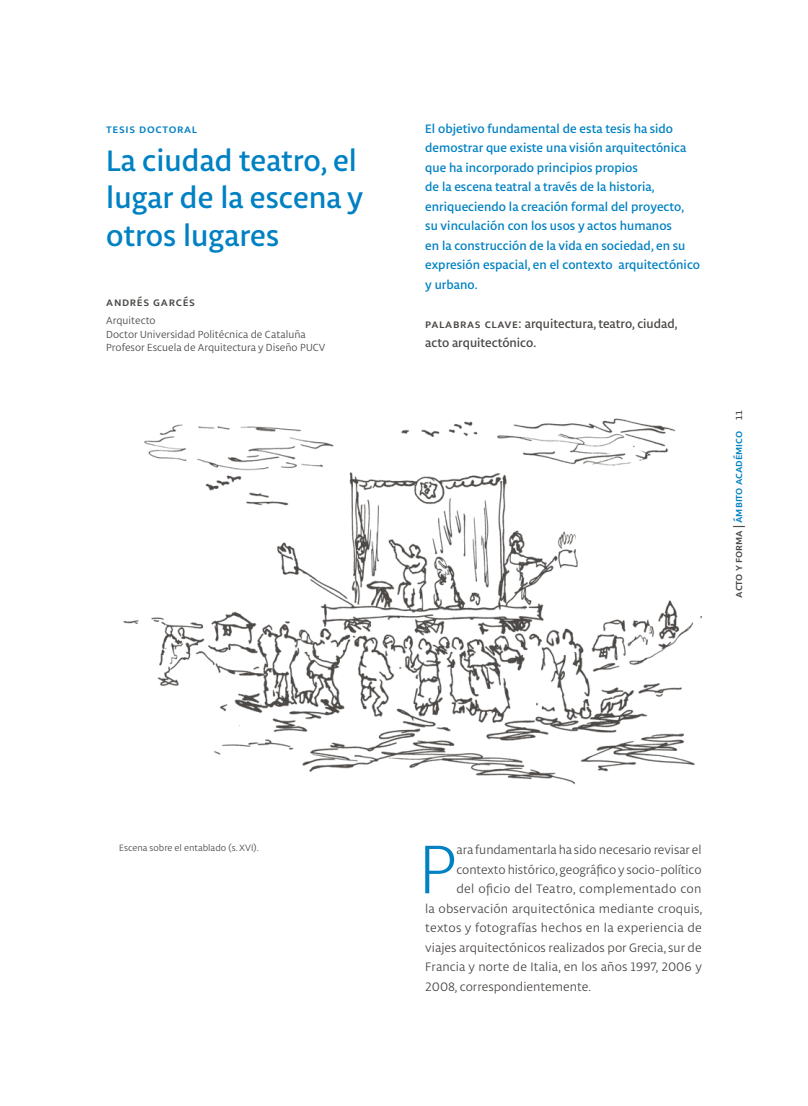
<style>
.page{position:relative;width:808px;height:1106px;background:#fff}
.page>*{position:absolute;margin:0;border:0;box-sizing:border-box;transform-origin:0 0}
.t1{font:300 73.05px "Libertad";color:#0081c3}
.t2{font:500 31.5px/37.8px "Libertad";color:#0081c3}
.t3{font:500 13.05px/19.5px "Libertad";letter-spacing:.005em;color:#0081c3}
.t4{font:13.05px "Libertad";color:#4b4846}
.t5{font:500 13.05px/19.5px "Libertad";letter-spacing:.01em;color:#4b4846}
.t6{font:13.05px "Libertad";letter-spacing:.02em;color:#4b4846}
.t7{font:500 13.05px "Libertad";letter-spacing:.05em;color:#0081c3}
.t8{font:500 13.05px "Libertad";letter-spacing:.05em;color:#4b4846}
.t9{font:500 12px "Libertad";color:#0081c3}
.t10{font:12px "Libertad";color:#4b4846}
.t11{font:10.95px/13.5px "Libertad";color:#4b4846}
.t12{font:9.75px "Libertad";color:#4b4846}
.s1{color:#4b4846}
</style>
<div class="page">
<img style="left:123px;top:418px;width:579px;height:367px">
<p class="t7" style="left:106px;top:120px;width:92px">tesis doctoral</p>
<h2 class="t2" style="left:106px;top:140px;width:258px">La ciudad teatro, el lugar de la escena y otros lugares</h2>
<p class="t8" style="left:106px;top:293px;width:90px">andrés garcés</p>
<p class="t11" style="left:106px;top:313px;width:221px">Arquitecto<br>Doctor Universidad Politécnica de Cataluña<br>Profesor Escuela de Arquitectura y Diseño PUCV</p>
<p class="t3" style="left:425px;top:118px;width:276px">El objetivo fundamental de esta tesis ha sido demostrar que existe una visión arquitectónica que ha incorporado principios propios<br>de la escena teatral a través de la historia, enriqueciendo la creación formal del proyecto, su vinculación con los usos y actos humanos<br>en la construcción de la vida en sociedad, en su expresión espacial, en el contexto arquitectónico y urbano.</p>
<p class="t5" style="left:425px;top:313px;width:254px">palabras clave: arquitectura, teatro, ciudad, acto arquitectónico.</p>
<p class="t10" style="left:731px;top:420px;width:11px;rotate:-90deg">11</p>
<p class="t9" style="left:730px;top:597px;width:168px;rotate:-90deg"><span class="s1">acto y forma |</span> ámbito académico</p>
<p class="t12" style="left:119px;top:841px;width:141px">Escena sobre el entablado (s. XVI).</p>
<h1 class="t1" style="left:419px;top:825px;width:39px">P</h1>
<p class="t4" style="left:456px;top:842px;width:247px">ara fundamentarla ha sido necesario revisar el</p>
<p class="t4" style="left:456px;top:861px;width:247px">contexto histórico, geográfico y socio-político</p>
<p class="t6" style="left:456px;top:881px;width:247px">del oficio del Teatro, complementado con</p>
<p class="t4" style="left:425px;top:900px;width:278px">la observación arquitectónica mediante croquis,</p>
<p class="t4" style="left:425px;top:920px;width:278px">textos y fotografías hechos en la experiencia de</p>
<p class="t4" style="left:425px;top:939px;width:278px">viajes arquitectónicos realizados por Grecia, sur de</p>
<p class="t4" style="left:425px;top:959px;width:278px">Francia y norte de Italia, en los años 1997, 2006 y</p>
<p class="t4" style="left:425px;top:978px;width:167px">2008, correspondientemente.</p>
</div>
